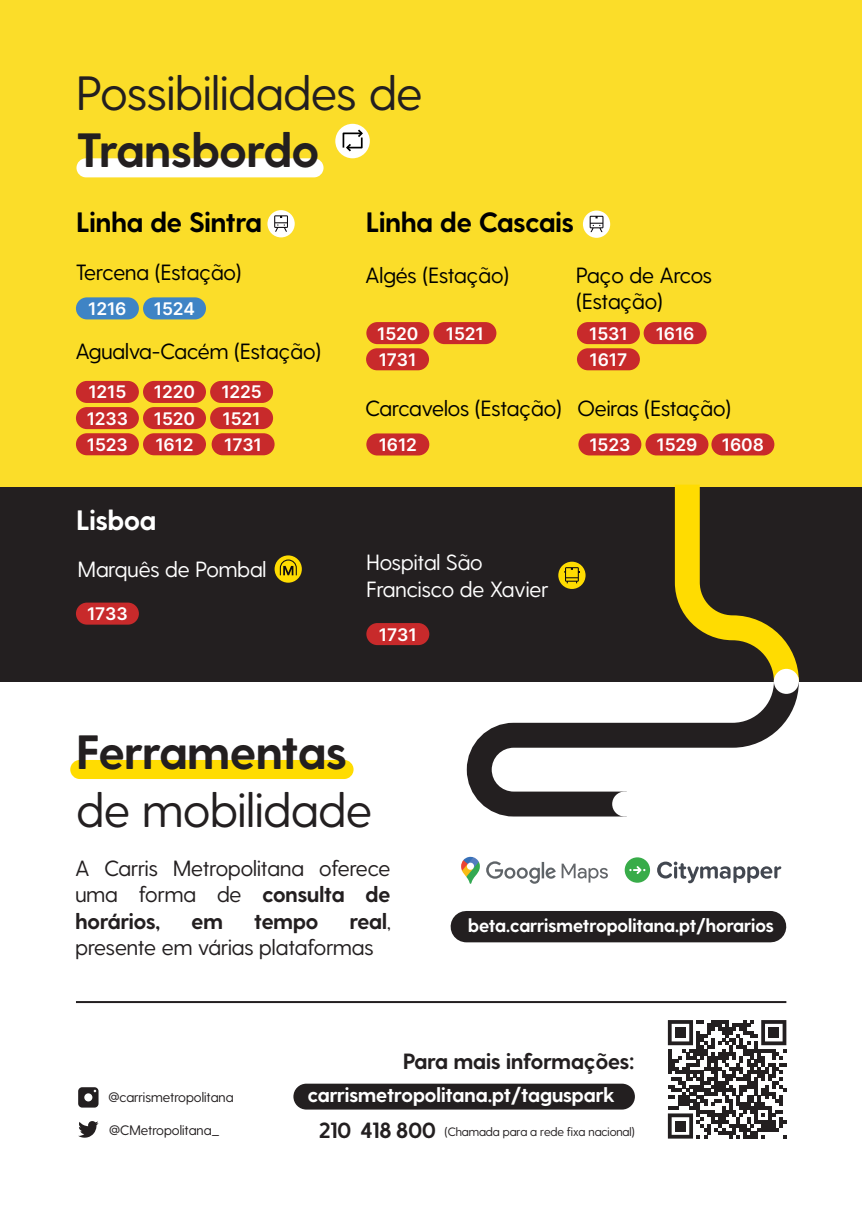
<style>
.page{position:relative;width:862px;height:1214px;background:#fff}
.page>*{position:absolute;margin:0;border:0;box-sizing:border-box;transform-origin:0 0}
.t1{font:48px "Greycliff CF";color:#231f20}
.t2{font:700 48px "Greycliff CF";color:#231f20}
.t3{font:700 28px "Greycliff CF";color:#000}
.t4{font:700 28px "Greycliff CF";color:#fff}
.t5{font:22px/26.4px "Greycliff CF";color:#000}
.t6{font:22px/26.4px "Greycliff CF";color:#231f20;text-align:justify}
.t7{font:22px/26.4px "Greycliff CF";color:#fff}
.t8{font:700 22px "Greycliff CF";color:#231f20}
.t9{font:700 20.4px "Greycliff CF";color:#fff}
.t10{font:700 18.8px "Greycliff CF";color:#fff}
.t11{font:600 17.4px/26.2px "Inter";letter-spacing:-.01em;color:#fff}
.t12{font:13.8px "Greycliff CF";color:#231f20}
.t13{font:12.2px "Greycliff CF";letter-spacing:-.01em;color:#231f20}
.s1{font-weight:700}
.s2{font-weight:700;font-size:22px}
</style>
<div class="page">
<div style="left:0;top:0;width:862px;height:486px;background:#fbdd29"></div>
<div style="left:0;top:486px;width:862px;height:195px;background:#231f20"></div>
<div style="left:76px;top:158px;width:247px;height:19px;background:#fff;border-radius:10px"></div>
<div style="left:70px;top:759px;width:283px;height:20px;background:#ffdc01;border-radius:10px"></div>
<div style="left:335px;top:124px;width:35px;height:34px;background:#fff;border-radius:50%"></div>
<svg style="left:342px;top:129px;width:21px;height:23px"></svg>
<div style="left:293px;top:1083px;width:342px;height:26px;background:#231f20;border-radius:13px"></div>
<svg style="left:78px;top:1087px;width:21px;height:20px"></svg>
<svg style="left:78px;top:1121px;width:21px;height:16px"></svg>
<div style="left:466px;top:910px;width:304px;height:32px;background:#231f20"></div>
<svg style="left:668px;top:1020px;width:118px;height:118px"></svg>
<div style="left:675px;top:1027px;width:11px;height:10px;background:#231f20"></div>
<div style="left:768px;top:1027px;width:11px;height:10px;background:#231f20"></div>
<div style="left:675px;top:1120px;width:11px;height:11px;background:#231f20"></div>
<div style="left:76px;top:381px;width:63px;height:22px;background:#c82a2b;border-radius:11px"></div>
<div style="left:76px;top:407px;width:63px;height:22px;background:#c82a2b;border-radius:11px"></div>
<div style="left:143px;top:407px;width:63px;height:22px;background:#c82a2b;border-radius:11px"></div>
<div style="left:210px;top:407px;width:63px;height:22px;background:#c82a2b;border-radius:11px"></div>
<div style="left:76px;top:433px;width:63px;height:22px;background:#c82a2b;border-radius:11px"></div>
<div style="left:143px;top:433px;width:63px;height:22px;background:#c82a2b;border-radius:11px"></div>
<div style="left:212px;top:433px;width:63px;height:22px;background:#c82a2b;border-radius:11px"></div>
<div style="left:143px;top:381px;width:63px;height:22px;background:#c82a2b;border-radius:11px"></div>
<div style="left:210px;top:381px;width:63px;height:22px;background:#c82a2b;border-radius:11px"></div>
<div style="left:267px;top:210px;width:28px;height:27px;background:#fff;border-radius:50%"></div>
<svg style="left:274px;top:215px;width:14px;height:17px"></svg>
<svg style="left:583px;top:210px;width:27px;height:28px"></svg>
<svg style="left:589px;top:216px;width:14px;height:16px"></svg>
<div style="left:76px;top:297px;width:63px;height:22px;background:#3f84c5;border-radius:11px"></div>
<div style="left:143px;top:297px;width:63px;height:22px;background:#3f84c5;border-radius:11px"></div>
<div style="left:366px;top:322px;width:63px;height:22px;background:#c82a2b;border-radius:11px"></div>
<div style="left:76px;top:602px;width:63px;height:22px;background:#c82a2b;border-radius:11px"></div>
<div style="left:366px;top:623px;width:63px;height:22px;background:#c82a2b;border-radius:11px"></div>
<div style="left:433px;top:322px;width:63px;height:22px;background:#c82a2b;border-radius:11px"></div>
<div style="left:366px;top:348px;width:63px;height:22px;background:#c82a2b;border-radius:11px"></div>
<div style="left:645px;top:433px;width:63px;height:22px;background:#c82a2b;border-radius:11px"></div>
<div style="left:578px;top:433px;width:63px;height:22px;background:#c82a2b;border-radius:11px"></div>
<div style="left:711px;top:433px;width:63px;height:22px;background:#c82a2b;border-radius:11px"></div>
<div style="left:366px;top:433px;width:63px;height:22px;background:#c82a2b;border-radius:11px"></div>
<div style="left:577px;top:322px;width:63px;height:22px;background:#c82a2b;border-radius:11px"></div>
<div style="left:577px;top:348px;width:63px;height:22px;background:#c82a2b;border-radius:11px"></div>
<div style="left:643px;top:322px;width:63px;height:22px;background:#c82a2b;border-radius:11px"></div>
<div style="left:275px;top:555px;width:27px;height:27px;background:#ffdc01;border-radius:50%"></div>
<svg style="left:280px;top:559px;width:17px;height:16px"></svg>
<div style="left:558px;top:561px;width:27px;height:28px;background:#ffdc01;border-radius:50%"></div>
<svg style="left:564px;top:567px;width:15px;height:16px"></svg>
<svg style="left:662px;top:484px;width:149px;height:172px"></svg>
<svg style="left:454px;top:656px;width:357px;height:161px"></svg>
<div style="left:612px;top:791px;width:25px;height:25px;background:#fff;border-radius:50%"></div>
<div style="left:774px;top:668px;width:25px;height:25px;background:#fff;border-radius:50%"></div>
<hr style="left:76px;top:1000px;width:710px;height:2px;background:#231f20">
<svg style="left:657px;top:861px;width:124px;height:22px"></svg>
<div style="left:625px;top:857px;width:25px;height:25px;background:#38ac49;border-radius:50%"></div>
<svg style="left:629px;top:866px;width:16px;height:7px"></svg>
<svg style="left:486px;top:861px;width:122px;height:22px"></svg>
<svg style="left:461px;top:856px;width:19px;height:27px"></svg>
<h1 class="t1" style="left:76px;top:64px;width:347px">Possibilidades de</h1>
<h1 class="t2" style="left:76px;top:122px;width:244px">Transbordo</h1>
<p class="t3" style="left:76px;top:206px;width:187px">Linha de Sintra</p>
<p class="t3" style="left:366px;top:205px;width:209px">Linha de Cascais</p>
<p class="t5" style="left:76px;top:259px;width:167px">Tercena (Estação)</p>
<p class="t5" style="left:365px;top:262px;width:145px">Algés (Estação)</p>
<p class="t11" style="left:88px;top:295px;width:40px">1216</p>
<p class="t11" style="left:154px;top:295px;width:43px">1524</p>
<p class="t5" style="left:76px;top:338px;width:247px">Agualva-Cacém (Estação)</p>
<p class="t11" style="left:87px;top:378px;width:43px">1215<br>1233</p>
<p class="t11" style="left:154px;top:378px;width:43px">1220</p>
<p class="t11" style="left:221px;top:378px;width:42px">1225</p>
<p class="t11" style="left:154px;top:405px;width:43px">1520</p>
<p class="t11" style="left:223px;top:405px;width:40px">1521</p>
<p class="t11" style="left:87px;top:431px;width:42px">1523</p>
<p class="t11" style="left:155px;top:431px;width:40px">1612</p>
<p class="t11" style="left:224px;top:431px;width:39px">1731</p>
<p class="t11" style="left:377px;top:320px;width:43px">1520</p>
<p class="t11" style="left:379px;top:346px;width:39px">1731</p>
<p class="t11" style="left:446px;top:320px;width:40px">1521</p>
<p class="t5" style="left:365px;top:395px;width:198px">Carcavelos (Estação)</p>
<p class="t11" style="left:379px;top:431px;width:40px">1612</p>
<p class="t5" style="left:576px;top:262px;width:137px">Paço de Arcos (Estação)</p>
<p class="t11" style="left:589px;top:320px;width:40px">1531<br>1617</p>
<p class="t11" style="left:656px;top:320px;width:40px">1616</p>
<p class="t5" style="left:577px;top:395px;width:155px">Oeiras (Estação)</p>
<p class="t11" style="left:589px;top:431px;width:42px">1523</p>
<p class="t11" style="left:656px;top:431px;width:42px">1529</p>
<p class="t11" style="left:722px;top:431px;width:43px">1608</p>
<p class="t4" style="left:76px;top:503px;width:81px">Lisboa</p>
<p class="t7" style="left:78px;top:555px;width:190px">Marquês de Pombal</p>
<p class="t11" style="left:87px;top:600px;width:42px">1733</p>
<p class="t7" style="left:366px;top:549px;width:183px">Hospital São<br>Francisco de Xavier</p>
<p class="t11" style="left:379px;top:620px;width:39px">1731</p>
<h1 class="t2" style="left:76px;top:723px;width:272px">Ferramentas</h1>
<h1 class="t1" style="left:76px;top:781px;width:297px">de mobilidade</h1>
<p class="t6" style="left:75px;top:854px;width:316px">A Carris Metropolitana oferece uma forma de <span class="s1">consulta de horários,</span></p>
<p class="t6" style="left:75px;top:907px;width:317px;text-indent:274px"><span class="s1">real</span>, presente em várias plataformas</p>
<p class="t8" style="left:191px;top:907px;width:33px">em</p>
<p class="t8" style="left:254px;top:907px;width:66px">tempo</p>
<p class="t10" style="left:468px;top:914px;width:307px">beta.carrismetropolitana.pt/horarios</p>
<p class="t8" style="left:403px;top:1047px;width:232px">Para mais informações:</p>
<p class="t9" style="left:308px;top:1082px;width:308px">carrismetropolitana.pt/taguspark</p>
<p class="t12" style="left:109px;top:1088px;width:126px">@carrismetropolitana</p>
<p class="t12" style="left:109px;top:1121px;width:112px">@CMetropolitana_</p>
<p class="t13" style="left:319px;top:1124px;width:317px"><span class="s2">210 418 800</span> (Chamada para a rede fixa nacional)</p>
</div>
